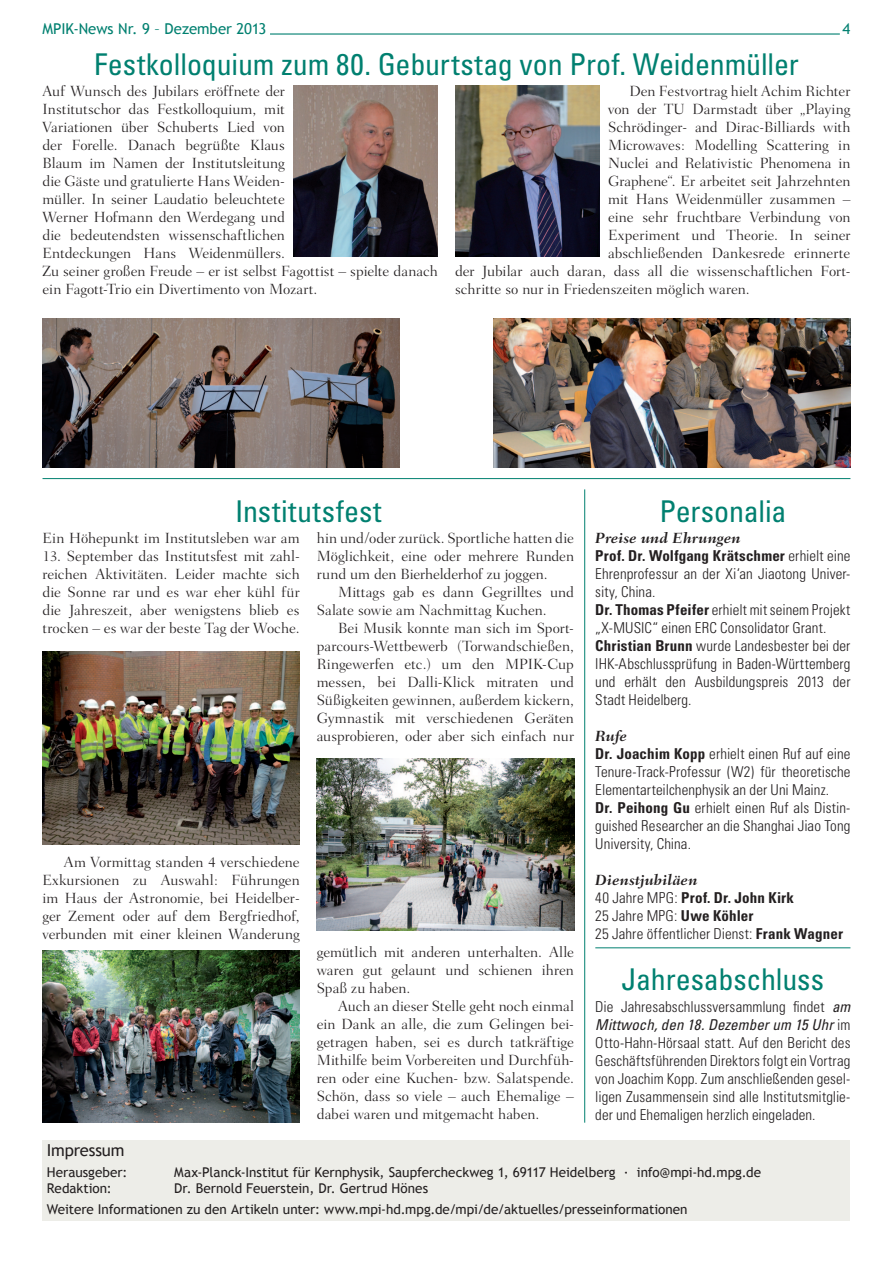
<style>
.page{position:relative;width:893px;height:1263px;background:#fff}
.page>*{position:absolute;margin:0;border:0;box-sizing:border-box;transform-origin:0 0}
.t1{font:condensed 30px "Univers";letter-spacing:-.005em;color:#008070}
.t2{font:condensed 30px "Univers";letter-spacing:.02em;color:#008070}
.t3{font:16.5px "Trebuchet MS";letter-spacing:-.01em;color:#231f20}
.t4{font:300 15px/18px "Fairfield LH";letter-spacing:-.005em;color:#231f20;text-align:justify}
.t5{font:300 condensed 15px/18px "Univers";letter-spacing:.005em;color:#231f20}
.t6{font:italic 700 15px "Fairfield LH";letter-spacing:.005em;color:#231f20}
.t7{font:15px "Trebuchet MS";letter-spacing:-.005em;color:#008070}
.t8{font:13.5px/21.1px "Trebuchet MS";color:#231f20}
.s1{font-weight:700}
.s2{font-weight:400;font-style:italic}
</style>
<div class="page">
<hr style="left:270px;top:33px;width:570px;height:2px;background:#008070">
<div style="left:43px;top:1140px;width:807px;height:80px;background:#edede8"></div>
<hr style="left:584px;top:489px;width:1px;height:634px;background:#008070">
<hr style="left:43px;top:478px;width:807px;height:1px;background:#008070">
<hr style="left:595px;top:947px;width:255px;height:1px;background:#008070">
<img style="left:43px;top:951px;width:257px;height:172px">
<img style="left:317px;top:759px;width:257px;height:171px">
<img style="left:43px;top:651px;width:257px;height:193px">
<img style="left:293px;top:85px;width:145px;height:172px">
<img style="left:455px;top:85px;width:145px;height:172px">
<img style="left:43px;top:319px;width:357px;height:149px">
<img style="left:493px;top:319px;width:357px;height:149px">
<p class="t7" style="left:43px;top:20px;width:225px">MPIK-News Nr. 9 – Dezember 2013</p>
<h1 class="t1" style="left:94px;top:45px;width:706px">Festkolloquium zum 80. Geburtstag von Prof. Weidenmüller</h1>
<p class="t4" style="left:43px;top:82px;width:397px;text-align:left">Auf Wunsch des Jubilars eröffnete der<br>Institutschor das Festkolloquium, mit<br>Variationen über Schuberts Lied von<br>der Forelle. Danach begrüßte Klaus<br>Blaum im Namen der Institutsleitung<br>die Gäste und gratulierte Hans Weiden-<br>müller. In seiner Laudatio beleuchtete<br>Werner Hofmann den Werdegang und<br>die bedeutendsten wissenschaftlichen<br>Entdeckungen Hans Weidenmüllers.<br>Zu seiner großen Freude – er ist selbst Fagottist – spielte danach ein Fagott-Trio ein Divertimento von Mozart.</p>
<p class="t4" style="left:629px;top:82px;width:223px">Den Festvortrag hielt Achim Richter</p>
<p class="t7" style="left:843px;top:20px;width:9px">4</p>
<p class="t4" style="left:608px;top:100px;width:244px">von der TU Darmstadt über „Playing</p>
<p class="t4" style="left:608px;top:118px;width:244px">Schrödinger- and Dirac-Billiards with</p>
<p class="t4" style="left:608px;top:136px;width:244px">Microwaves: Modelling Scattering in</p>
<p class="t4" style="left:608px;top:154px;width:244px">Nuclei and Relativistic Phenomena in</p>
<p class="t4" style="left:608px;top:172px;width:244px">Graphene“. Er arbeitet seit Jahrzehnten</p>
<p class="t4" style="left:608px;top:190px;width:244px">mit Hans Weidenmüller zusammen –</p>
<p class="t4" style="left:608px;top:208px;width:244px">eine sehr fruchtbare Verbindung von</p>
<p class="t4" style="left:608px;top:226px;width:244px">Experiment und Theorie. In seiner</p>
<p class="t4" style="left:608px;top:244px;width:244px">abschließenden Dankesrede erinnerte</p>
<p class="t4" style="left:455px;top:262px;width:397px">der Jubilar auch daran, dass all die wissenschaftlichen Fort-</p>
<p class="t4" style="left:455px;top:280px;width:296px">schritte so nur in Friedenszeiten möglich waren.</p>
<h1 class="t2" style="left:235px;top:492px;width:148px">Institutsfest</h1>
<p class="t4" style="left:43px;top:529px;width:259px">Ein Höhepunkt im Institutsleben war am</p>
<p class="t4" style="left:43px;top:547px;width:259px">13. September das Institutsfest mit zahl&shy;reichen Aktivitäten. Leider machte sich die Sonne rar und es war eher kühl für die Jahreszeit, aber wenigstens blieb es trocken – es war der beste Tag der Woche.</p>
<p class="t4" style="left:317px;top:529px;width:259px">hin und/oder zurück. Sportliche hatten die Möglichkeit, eine oder mehrere Runden rund um den Bierhelderhof zu joggen.</p>
<p class="t4" style="left:317px;top:583px;width:259px;text-indent:21px">Mittags gab es dann Gegrilltes und<br>Salate sowie am Nachmittag Kuchen.</p>
<p class="t4" style="left:317px;top:619px;width:259px;text-indent:21px">Bei Musik konnte man sich im Sport&shy;parcours-Wettbewerb (Torwandschießen, Ringewerfen etc.) um den MPIK-Cup messen, bei Dalli-Klick mitraten und Süßigkeiten gewinnen, außerdem kickern, Gymnastik mit verschiedenen Geräten ausprobieren, oder aber sich einfach nur</p>
<p class="t4" style="left:43px;top:853px;width:259px;text-indent:21px">Am Vormittag standen 4 verschiedene Exkursionen zu Auswahl: Führungen im Haus der Astronomie, bei Heidelber&shy;ger Zement oder auf dem Bergfriedhof, verbunden mit einer kleinen Wanderung</p>
<p class="t4" style="left:317px;top:943px;width:259px">gemütlich mit anderen unterhalten. Alle waren gut gelaunt und schienen ihren Spaß zu haben.</p>
<p class="t4" style="left:317px;top:997px;width:259px;text-indent:21px">Auch an dieser Stelle geht noch einmal ein Dank an alle, die zum Gelingen bei&shy;getragen haben, sei es durch tatkräftige Mithilfe beim Vorbereiten und Durchfüh&shy;ren oder eine Kuchen- bzw. Salatspende.<br>Schön, dass so viele – auch Ehemalige – dabei waren und mitgemacht haben.</p>
<h1 class="t1" style="left:659px;top:492px;width:128px">Personalia</h1>
<p class="t6" style="left:595px;top:529px;width:147px">Preise und Ehrungen</p>
<p class="t5" style="left:595px;top:547px;width:257px"><span class="s1">Prof. Dr. Wolfgang Krätschmer</span> erhielt eine Ehrenprofessur an der Xi‘an Jiaotong Univer&shy;sity, China.<br><span class="s1">Dr. Thomas Pfeifer</span> erhielt mit seinem Projekt „X-MUSIC“ einen ERC Consolidator Grant.<br><span class="s1">Christian Brunn</span> wurde Landesbester bei der IHK-Abschlussprüfung in Baden-Württemberg und erhält den Ausbildungspreis 2013 der Stadt Heidelberg.</p>
<p class="t6" style="left:595px;top:727px;width:33px">Rufe</p>
<p class="t5" style="left:595px;top:745px;width:257px"><span class="s1">Dr. Joachim Kopp</span> erhielt einen Ruf auf eine Tenure-Track-Professur (W2) für theoretische Elementarteilchenphysik an der Uni Mainz.<br><span class="s1">Dr. Peihong Gu</span> erhielt einen Ruf als Distin&shy;guished Researcher an die Shanghai Jiao Tong University, China.</p>
<p class="t6" style="left:595px;top:871px;width:104px">Dienstjubiläen</p>
<p class="t5" style="left:595px;top:889px;width:249px">40 Jahre MPG: <span class="s1">Prof. Dr. John Kirk<br></span>25 Jahre MPG: <span class="s1">Uwe Köhler<br></span>25 Jahre öffentlicher Dienst: <span class="s1">Frank Wagner</span></p>
<h1 class="t1" style="left:622px;top:960px;width:204px">Jahresabschluss</h1>
<p class="t5" style="left:595px;top:997px;width:257px;text-align:justify">Die Jahresabschlussversammlung findet <span class="s2">am Mittwoch, den 18. Dezember um 15 Uhr</span> im Otto-Hahn-Hörsaal statt. Auf den Bericht des Geschäftsführenden Direktors folgt ein Vortrag von Joachim Kopp. Zum anschließenden gesel&shy;ligen Zusammensein sind alle Institutsmitglie&shy;der und Ehemaligen herzlich eingeladen.</p>
<p class="t3" style="left:47px;top:1140px;width:79px">Impressum</p>
<p class="t8" style="left:47px;top:1161px;width:82px">Herausgeber:</p>
<p class="t8" style="left:174px;top:1161px;width:588px">Max-Planck-Institut für Kernphysik, Saupfercheckweg 1, 69117 Heidelberg · info@mpi-hd.mpg.de</p>
<p class="t8" style="left:47px;top:1178px;width:67px">Redaktion:</p>
<p class="t8" style="left:47px;top:1178px;width:642px;text-indent:127px">Dr. Bernold Feuerstein, Dr. Gertrud Hönes<br>Weitere Informationen zu den Artikeln unter: www.mpi-hd.mpg.de/mpi/de/aktuelles/presseinformationen</p>
</div>
